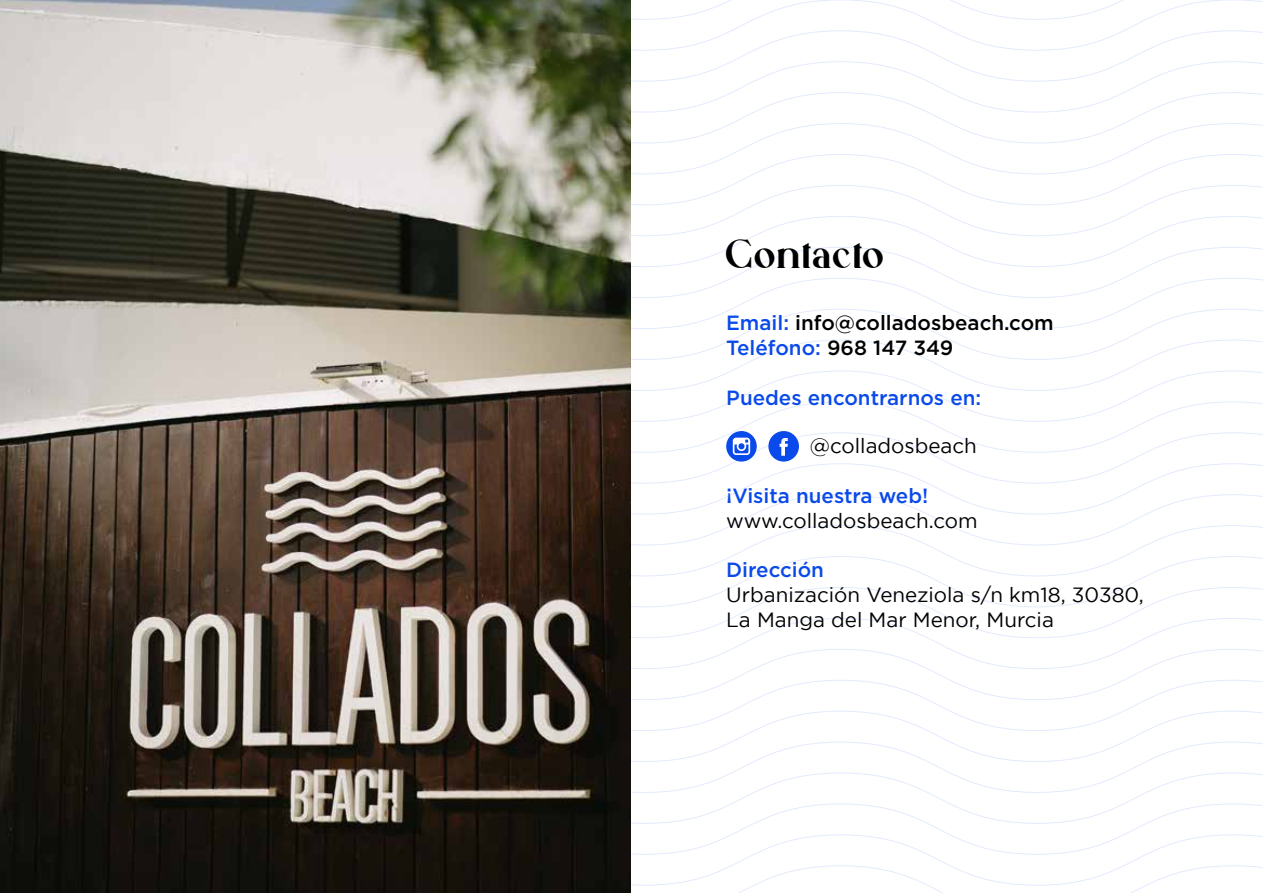
<style>
.page{position:relative;width:1263px;height:893px;background:#fff}
.page>*{position:absolute;margin:0;border:0;box-sizing:border-box;transform-origin:0 0}
.t1{font:20.55px/24.6px "Gotham";color:#000}
.t2{font:500 20.55px "Gotham";color:#0a4aea}
.t3{font:500 20.55px/24.6px "Gotham";color:#000}
.t4{font:18.75px "Qaligo";letter-spacing:.065em;color:#000}
.s1{color:#0a4aea}
</style>
<div class="page">
<svg style="left:631px;top:0;width:632px;height:893px"></svg>
<img style="left:0;top:0;width:631px;height:893px">
<p class="t4" style="left:726px;top:251px;width:159px">CONTACTO</p>
<p class="t3" style="left:726px;top:311px;width:329px"><span class="s1">Email:</span> info@colladosbeach.com<br><span class="s1">Teléfono:</span> 968 147 349</p>
<p class="t2" style="left:726px;top:384px;width:257px">Puedes encontrarnos en:</p>
<p class="t1" style="left:810px;top:433px;width:168px">@colladosbeach</p>
<p class="t2" style="left:726px;top:482px;width:204px">¡Visita nuestra web!</p>
<p class="t1" style="left:726px;top:508px;width:253px">www.colladosbeach.com</p>
<p class="t2" style="left:726px;top:556px;width:99px">Dirección</p>
<p class="t1" style="left:726px;top:582px;width:419px">Urbanización Veneziola s/n km18, 30380,<br>La Manga del Mar Menor, Murcia</p>
</div>
